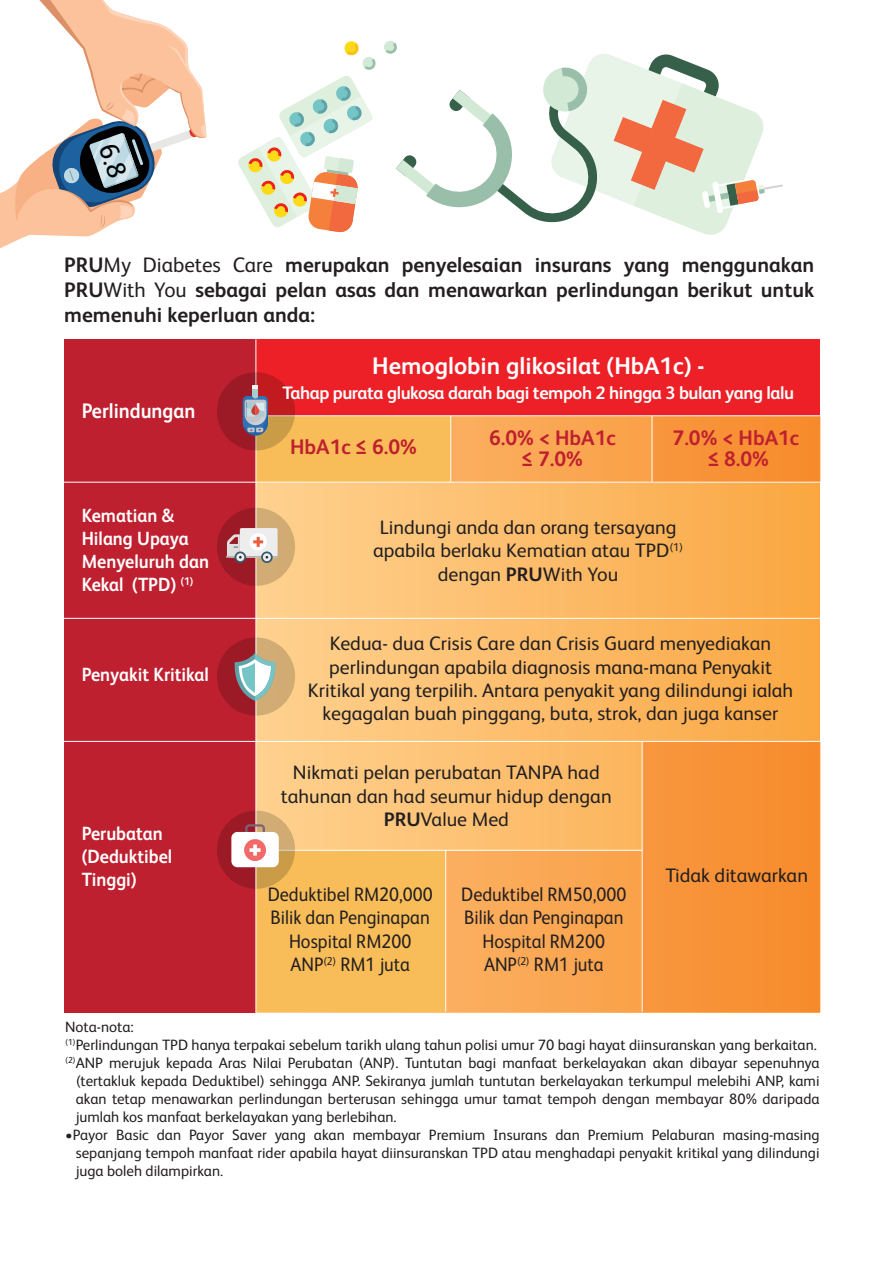
<style>
.page{position:relative;width:893px;height:1263px;background:#fff}
.page>*{position:absolute;margin:0;border:0;box-sizing:border-box;transform-origin:0 0}
.t1{font:700 24px "FS Albert Pro";color:#fff}
.t2{font:700 21px/25.2px "FS Albert Pro";color:#231f20;text-align:justify}
.t3{font:700 21px/21.1px "FS Albert Pro";color:#bf202f;text-align:center}
.t4{font:700 21px "FS Albert Pro";color:#fff;scale:.93 1}
.t5{font:19.5px/23.4px "FS Albert Pro";color:#231f20;text-align:center}
.t6{font:19.5px/23.4px "FS Albert Pro";color:#231f20;text-align:center;scale:.93 1}
.t7{font:700 19.05px/23px "FS Albert Pro";color:#fff;scale:.93 1}
.t8{font:700 18px "FS Albert Pro";letter-spacing:-.025em;color:#fff}
.t9{font:15px/18px "FS Albert Pro";color:#231f20;text-align:justify}
.s1{font-weight:400}
.s2{font-weight:700}
</style>
<div class="page">
<div style="left:64px;top:339px;width:192px;height:673px;background:#bf202f"></div>
<div style="left:252px;top:371px;width:567px;height:641px;background:linear-gradient(to right,#fecf91,#fba843)"></div>
<div style="left:446px;top:851px;width:196px;height:161px;background:#faa759"></div>
<div style="left:642px;top:742px;width:178px;height:270px;background:#f89136"></div>
<div style="left:451px;top:416px;width:201px;height:66px;background:#faa759"></div>
<div style="left:256px;top:851px;width:190px;height:161px;background:#f8bd58"></div>
<div style="left:256px;top:416px;width:197px;height:66px;background:#f8bd58"></div>
<div style="left:652px;top:416px;width:168px;height:66px;background:#f89135"></div>
<hr style="left:64px;top:482px;width:757px;height:1px;background:#fff">
<hr style="left:64px;top:618px;width:757px;height:1px;background:#fff">
<hr style="left:64px;top:741px;width:757px;height:1px;background:#fff">
<hr style="left:255px;top:850px;width:387px;height:1px;background:#fff">
<hr style="left:445px;top:850px;width:1px;height:162px;background:#fff">
<hr style="left:642px;top:741px;width:1px;height:271px;background:#fff">
<hr style="left:652px;top:416px;width:1px;height:66px;background:#fff">
<hr style="left:450px;top:416px;width:1px;height:66px;background:#fff">
<svg style="left:217px;top:811px;width:78px;height:78px"></svg>
<svg style="left:217px;top:637px;width:78px;height:79px;fill:#d0ab72"></svg>
<svg style="left:217px;top:508px;width:78px;height:78px;fill:#d0ab72"></svg>
<div style="left:256px;top:339px;width:563px;height:77px;background:#ec2026"></div>
<hr style="left:256px;top:339px;width:1px;height:676px;background:#fff">
<hr style="left:256px;top:415px;width:565px;height:1px;background:#fff">
<svg style="left:234px;top:653px;width:42px;height:48px"></svg>
<div style="left:231px;top:832px;width:48px;height:35px;background:#fff;border-radius:6px"></div>
<svg style="left:245px;top:824px;width:20px;height:8px"></svg>
<div style="left:244px;top:839px;width:22px;height:22px;background:#f26969;border-radius:50%"></div>
<svg style="left:250px;top:844px;width:11px;height:11px"></svg>
<hr style="left:226px;top:556px;width:53px;height:2px;background:#b4b4b4">
<svg style="left:235px;top:551px;width:11px;height:12px"></svg>
<svg style="left:236px;top:553px;width:8px;height:8px"></svg>
<svg style="left:261px;top:551px;width:12px;height:12px"></svg>
<svg style="left:263px;top:553px;width:8px;height:8px"></svg>
<svg style="left:227px;top:528px;width:51px;height:30px"></svg>
<svg style="left:217px;top:372px;width:78px;height:78px"></svg>
<div style="left:252px;top:385px;width:6px;height:19px;background:#fef0ec"></div>
<div style="left:252px;top:389px;width:6px;height:18px;background:#a6cbd2"></div>
<svg style="left:243px;top:396px;width:25px;height:40px"></svg>
<svg style="left:238px;top:41px;width:138px;height:192px"></svg>
<svg style="left:384px;top:41px;width:399px;height:194px"></svg>
<svg style="left:0;top:0;width:206px;height:249px"></svg>
<h2 class="t2" style="left:64px;top:251px;width:751px">PRU<span class="s1">My Diabetes Care</span> merupakan penyelesaian insurans yang menggunakan PRU<span class="s1">With You</span> sebagai pelan asas dan menawarkan perlindungan berikut untuk memenuhi keperluan anda:</h2>
<h2 class="t4" style="left:82px;top:396px;width:124px">Perlindungan</h2>
<p class="t7" style="left:82px;top:503px;width:138px">Kematian &amp;<br>Hilang Upaya<br>Menyeluruh dan<br>Kekal (TPD) <sup>(1)</sup></p>
<p class="t7" style="left:82px;top:662px;width:138px">Penyakit Kritikal</p>
<p class="t7" style="left:82px;top:821px;width:99px">Perubatan (Deduktibel<br>Tinggi)</p>
<h1 class="t1" style="left:372px;top:349px;width:334px">Hemoglobin glikosilat (HbA1c) -</h1>
<p class="t8" style="left:282px;top:380px;width:513px">Tahap purata glukosa darah bagi tempoh 2 hingga 3 bulan yang lalu</p>
<h2 class="t3" style="left:290px;top:435px;width:128px">HbA1c ≤ 6.0%</h2>
<h2 class="t3" style="left:489px;top:426px;width:128px">6.0% &lt; HbA1c ≤ 7.0%</h2>
<h2 class="t3" style="left:672px;top:426px;width:128px">7.0% &lt; HbA1c ≤ 8.0%</h2>
<h3 class="t5" style="left:373px;top:514px;width:312px">Lindungi anda dan orang tersayang apabila berlaku Kematian atau TPD<sup>(1) </sup>dengan <span class="s2">PRU</span>With You</h3>
<h3 class="t5" style="left:308px;top:630px;width:487px">Kedua- dua Crisis Care dan Crisis Guard menyediakan perlindungan apabila diagnosis mana-mana Penyakit Kritikal yang terpilih. Antara penyakit yang dilindungi ialah kegagalan buah pinggang, buta, strok, dan juga kanser</h3>
<h3 class="t5" style="left:281px;top:759px;width:332px">Nikmati pelan perubatan TANPA had tahunan dan had seumur hidup dengan<br><span class="s2">PRU</span>Value Med</h3>
<h3 class="t6" style="left:268px;top:881px;width:179px">Deduktibel RM20,000<br>Bilik dan Penginapan<br>Hospital RM200<br>ANP<sup>(2)</sup> RM1 juta</h3>
<h3 class="t6" style="left:461px;top:881px;width:179px">Deduktibel RM50,000<br>Bilik dan Penginapan<br>Hospital RM200<br>ANP<sup>(2)</sup> RM1 juta</h3>
<h3 class="t5" style="left:665px;top:862px;width:144px">Tidak ditawarkan</h3>
<p class="t9" style="left:65px;top:1017px;width:70px">Nota-nota:</p>
<p class="t9" style="left:65px;top:1035px;width:753px"><sup>(1)</sup>Perlindungan TPD hanya terpakai sebelum tarikh ulang tahun polisi umur 70 bagi hayat diinsuranskan yang berkaitan.</p>
<p class="t9" style="left:65px;top:1053px;width:756px"><sup>(2)</sup>ANP merujuk kepada Aras Nilai Perubatan (ANP). Tuntutan bagi manfaat berkelayakan akan dibayar sepenuhnya</p>
<p class="t9" style="left:76px;top:1071px;width:745px">(tertakluk kepada Deduktibel) sehingga ANP. Sekiranya jumlah tuntutan berkelayakan terkumpul melebihi ANP, kami</p>
<p class="t9" style="left:76px;top:1089px;width:745px">akan tetap menawarkan perlindungan berterusan sehingga umur tamat tempoh dengan membayar 80% daripada</p>
<p class="t9" style="left:76px;top:1107px;width:322px">jumlah kos manfaat berkelayakan yang berlebihan.</p>
<p class="t9" style="left:76px;top:1125px;width:745px;text-indent:-10px">•Payor Basic dan Payor Saver yang akan membayar Premium Insurans dan Premium Pelaburan masing-masing sepanjang tempoh manfaat rider apabila hayat diinsuranskan TPD atau menghadapi penyakit kritikal yang dilindungi juga boleh dilampirkan.</p>
</div>
